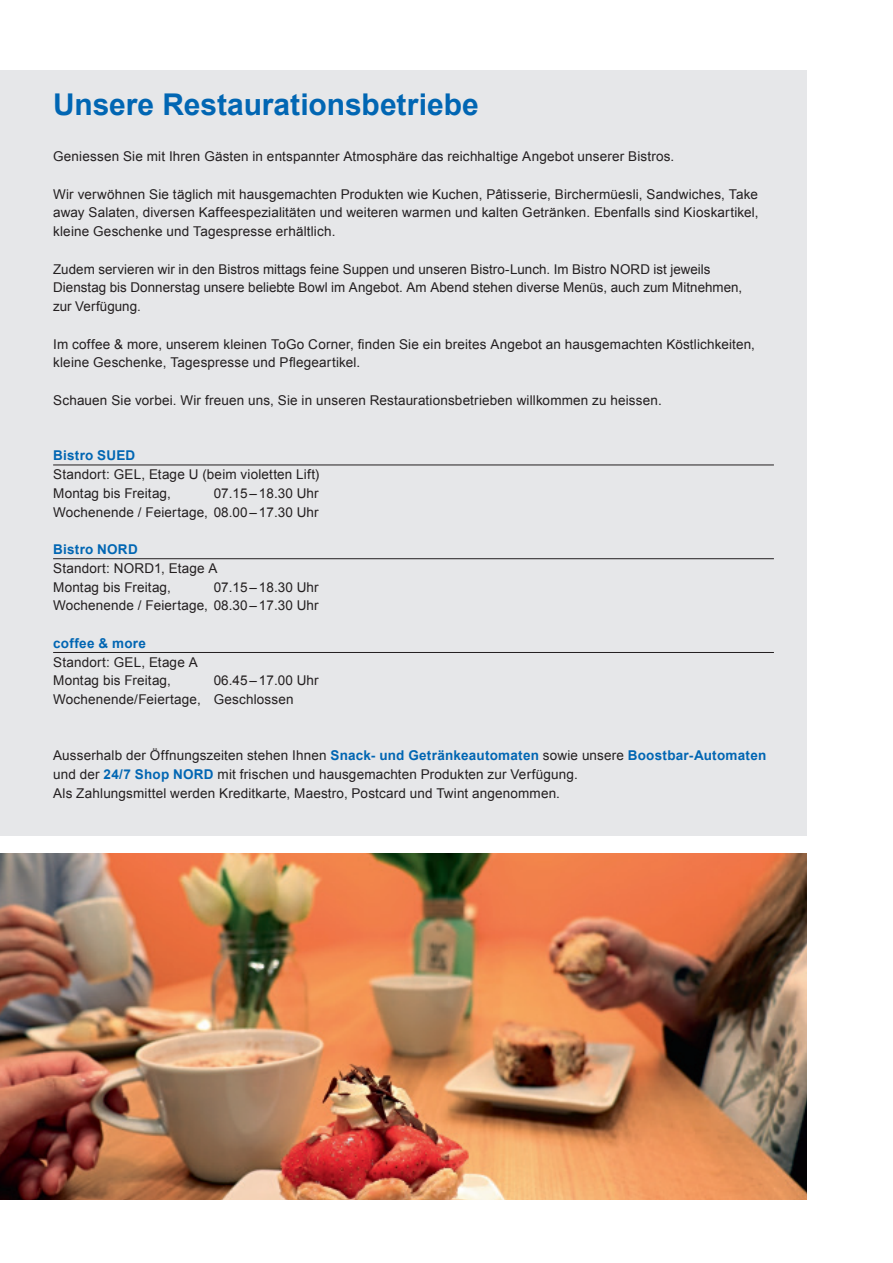
<style>
.page{position:relative;width:893px;height:1263px;background:#fff}
.page>*{position:absolute;margin:0;border:0;box-sizing:border-box;transform-origin:0 0}
.A4_Kapiteltitel_Bold_20_22_Blau{font:700 30px "Arial";color:#0166b3}
.A4_Fliesstext_9_12_5_Schwarz{font:13.5px/18.8px "Arial";letter-spacing:.01em;color:#231f20}
.A4_Untertitel_Bold_9_12_5_Blau{font:700 13.5px "Arial";letter-spacing:.02em;color:#0166b3}
.s1{font-weight:700;color:#0166b3}
</style>
<div class="page">
<div style="left:0;top:70px;width:806px;height:766px;background:#e6e7e9"></div>
<img style="left:0;top:853px;width:806px;height:346px">
<hr style="left:53px;top:465px;width:721px;height:1px;background:#231f20">
<hr style="left:53px;top:558px;width:721px;height:1px;background:#231f20">
<hr style="left:53px;top:652px;width:721px;height:1px;background:#231f20">
<p class="A4_Kapiteltitel_Bold_20_22_Blau" style="left:53px;top:85px;width:427px">Unsere Restaurationsbetriebe</p>
<p class="A4_Fliesstext_9_12_5_Schwarz" style="left:53px;top:147px;width:623px">Geniessen Sie mit Ihren Gästen in entspannter Atmosphäre das reichhaltige Angebot unserer Bistros.</p>
<p class="A4_Fliesstext_9_12_5_Schwarz" style="left:53px;top:185px;width:707px;text-align:justify">Wir verwöhnen Sie täglich mit hausgemachten Produkten wie Kuchen, Pâtisserie, Birchermüesli, Sandwiches, Take away Salaten, diversen Kaffeespezialitäten und weiteren warmen und kalten Getränken. Ebenfalls sind Kioskartikel, kleine Geschenke und Tagespresse erhältlich.</p>
<p class="A4_Fliesstext_9_12_5_Schwarz" style="left:53px;top:260px;width:691px">Zudem servieren wir in den Bistros mittags feine Suppen und unseren Bistro-Lunch. Im Bistro NORD ist jeweils<br>Dienstag bis Donnerstag unsere beliebte Bowl im Angebot. Am Abend stehen diverse Menüs, auch zum Mitnehmen, zur Verfügung.</p>
<p class="A4_Fliesstext_9_12_5_Schwarz" style="left:53px;top:335px;width:703px">Im coffee &amp; more, unserem kleinen ToGo Corner, finden Sie ein breites Angebot an hausgemachten Köstlichkeiten, kleine Geschenke, Tagespresse und Pflegeartikel.</p>
<p class="A4_Fliesstext_9_12_5_Schwarz" style="left:53px;top:391px;width:610px">Schauen Sie vorbei. Wir freuen uns, Sie in unseren Restaurationsbetrieben willkommen zu heissen.</p>
<p class="A4_Untertitel_Bold_9_12_5_Blau" style="left:53px;top:447px;width:84px">Bistro SUED</p>
<p class="A4_Fliesstext_9_12_5_Schwarz" style="left:53px;top:465px;width:268px">Standort: GEL, Etage U (beim violetten Lift)</p>
<p class="A4_Fliesstext_9_12_5_Schwarz" style="left:53px;top:484px;width:119px">Montag bis Freitag,</p>
<p class="A4_Fliesstext_9_12_5_Schwarz" style="left:214px;top:484px;width:107px">07.15–18.30 Uhr</p>
<p class="A4_Fliesstext_9_12_5_Schwarz" style="left:53px;top:503px;width:267px">Wochenende / Feiertage, 08.00–17.30 Uhr</p>
<p class="A4_Untertitel_Bold_9_12_5_Blau" style="left:53px;top:540px;width:86px">Bistro NORD</p>
<p class="A4_Fliesstext_9_12_5_Schwarz" style="left:53px;top:559px;width:166px">Standort: NORD1, Etage A</p>
<p class="A4_Fliesstext_9_12_5_Schwarz" style="left:53px;top:578px;width:119px">Montag bis Freitag,</p>
<p class="A4_Fliesstext_9_12_5_Schwarz" style="left:214px;top:578px;width:107px">07.15–18.30 Uhr</p>
<p class="A4_Fliesstext_9_12_5_Schwarz" style="left:53px;top:596px;width:267px">Wochenende / Feiertage, 08.30–17.30 Uhr</p>
<p class="A4_Untertitel_Bold_9_12_5_Blau" style="left:53px;top:634px;width:94px">coffee &amp; more</p>
<p class="A4_Fliesstext_9_12_5_Schwarz" style="left:53px;top:653px;width:146px">Standort: GEL, Etage A</p>
<p class="A4_Fliesstext_9_12_5_Schwarz" style="left:53px;top:671px;width:119px">Montag bis Freitag,</p>
<p class="A4_Fliesstext_9_12_5_Schwarz" style="left:214px;top:671px;width:107px">06.45–17.00 Uhr</p>
<p class="A4_Fliesstext_9_12_5_Schwarz" style="left:53px;top:690px;width:242px">Wochenende/Feiertage, Geschlossen</p>
<p class="A4_Fliesstext_9_12_5_Schwarz" style="left:53px;top:746px;width:715px">Ausserhalb der Öffnungszeiten stehen Ihnen <span class="s1">Snack- und Getränkeautomaten</span> sowie unsere <span class="s1">Boostbar-Automaten</span></p>
<p class="A4_Fliesstext_9_12_5_Schwarz" style="left:53px;top:765px;width:526px">und der <span class="s1">24/7 Shop NORD</span> mit frischen und hausgemachten Produkten zur Verfügung.</p>
<p class="A4_Fliesstext_9_12_5_Schwarz" style="left:53px;top:784px;width:508px">Als Zahlungsmittel werden Kreditkarte, Maestro, Postcard und Twint angenommen.</p>
</div>
